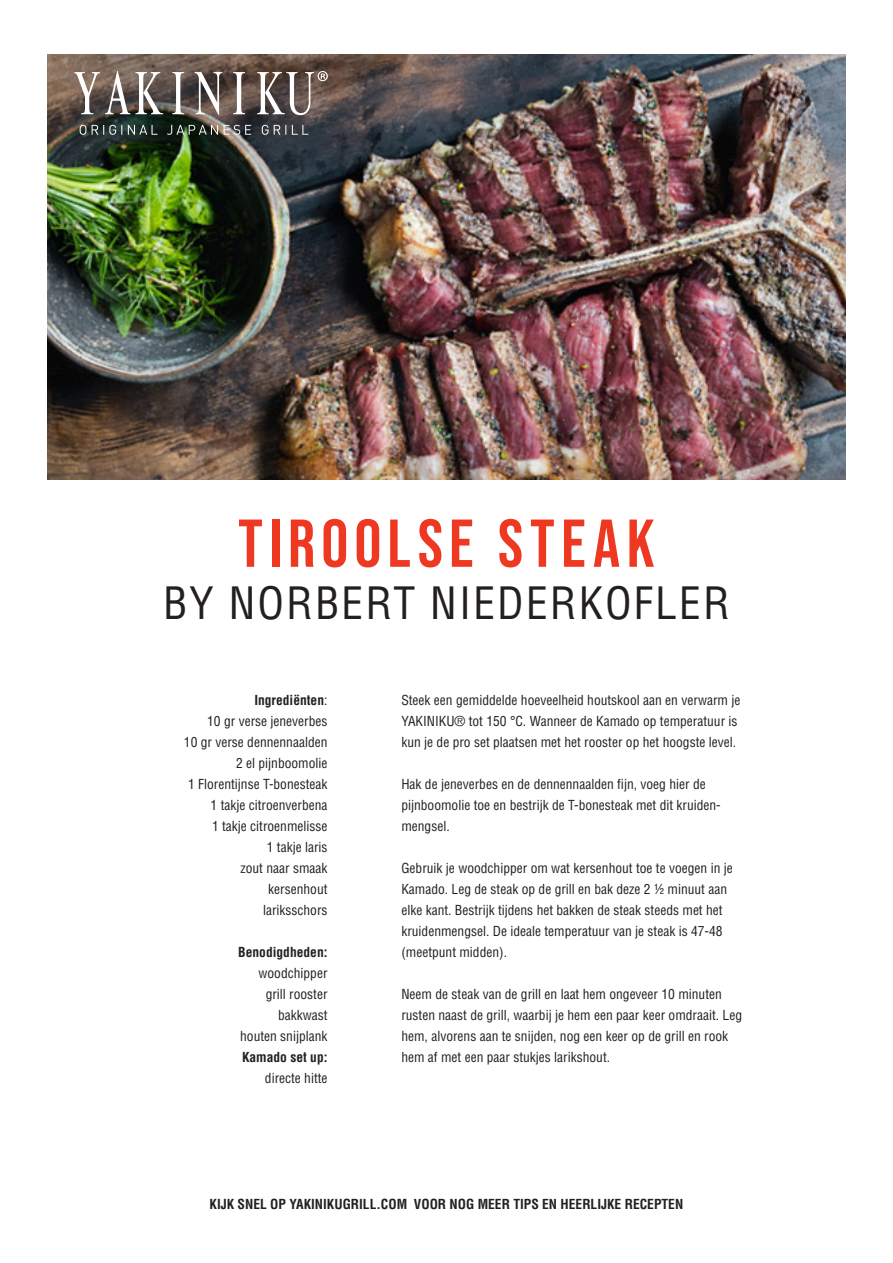
<style>
.page{position:relative;width:893px;height:1263px;background:#fff}
.page>*{position:absolute;margin:0;border:0;box-sizing:border-box;transform-origin:0 0}
.t1{font:67.5px "Bebas Neue";letter-spacing:.095em;color:#ef3822}
.t2{font:condensed 43.5px "Helvetica LT Std";letter-spacing:.05em;color:#231f20}
.Recept_handelingen{font:condensed 13.5px/21px "Helvetica LT Std";color:#231f20}
.Ingredienten_Benodig{font:condensed 13.5px/21px "Helvetica LT Std";color:#231f20;text-align:right}
.Ingredienten_Benodig-2{font:700 condensed 13.5px "Helvetica LT Std";color:#231f20}
.s1{font-weight:400}
</style>
<div class="page">
<img style="left:48px;top:54px;width:797px;height:425px">
<svg style="left:74px;top:71px;width:254px;height:64px;background:#6c6662"></svg>
<p class="t1" style="left:238px;top:505px;width:418px">TIROOLSE STEAK</p>
<p class="t2" style="left:163px;top:576px;width:568px">BY NORBERT NIEDERKOFLER</p>
<p class="Ingredienten_Benodig-2" style="left:254px;top:692px;width:75px">Ingrediënten<span class="s1">:</span></p>
<p class="Ingredienten_Benodig" style="left:184px;top:711px;width:145px">10 gr verse jeneverbes<br>10 gr verse dennennaalden<br>2 el pijnboomolie<br>1 Florentijnse T-bonesteak<br>1 takje citroenverbena<br>1 takje citroenmelisse<br>1 takje laris<br>zout naar smaak kersenhout<br>lariksschors</p>
<p class="Ingredienten_Benodig-2" style="left:238px;top:944px;width:91px">Benodigdheden:</p>
<p class="Ingredienten_Benodig" style="left:240px;top:963px;width:89px">woodchipper grill rooster bakkwast houten snijplank</p>
<p class="Ingredienten_Benodig-2" style="left:242px;top:1049px;width:87px">Kamado set up:</p>
<p class="Ingredienten_Benodig" style="left:265px;top:1068px;width:64px">directe hitte</p>
<p class="Recept_handelingen" style="left:401px;top:690px;width:341px">Steek een gemiddelde hoeveelheid houtskool aan en verwarm je<br>YAKINIKU® tot 150 °C. Wanneer de Kamado op temperatuur is kun je de pro set plaatsen met het rooster op het hoogste level.</p>
<p class="Recept_handelingen" style="left:401px;top:774px;width:321px">Hak de jeneverbes en de dennennaalden fijn, voeg hier de pijnboomolie toe en bestrijk de T-bonesteak met dit kruiden&shy;mengsel.</p>
<p class="Recept_handelingen" style="left:401px;top:858px;width:333px">Gebruik je woodchipper om wat kersenhout toe te voegen in je Kamado. Leg de steak op de grill en bak deze 2 ½ minuut aan elke kant. Bestrijk tijdens het bakken de steak steeds met het kruidenmengsel. De ideale temperatuur van je steak is 47-48 ℃ (meetpunt midden).</p>
<p class="Recept_handelingen" style="left:401px;top:984px;width:342px">Neem de steak van de grill en laat hem ongeveer 10 minuten rusten naast de grill, waarbij je hem een paar keer omdraait. Leg hem, alvorens aan te snijden, nog een keer op de grill en rook hem af met een paar stukjes larikshout.</p>
<p class="Ingredienten_Benodig-2" style="left:210px;top:1196px;width:475px">KIJK SNEL OP YAKINIKUGRILL.COM VOOR NOG MEER TIPS EN HEERLIJKE RECEPTEN</p>
</div>
